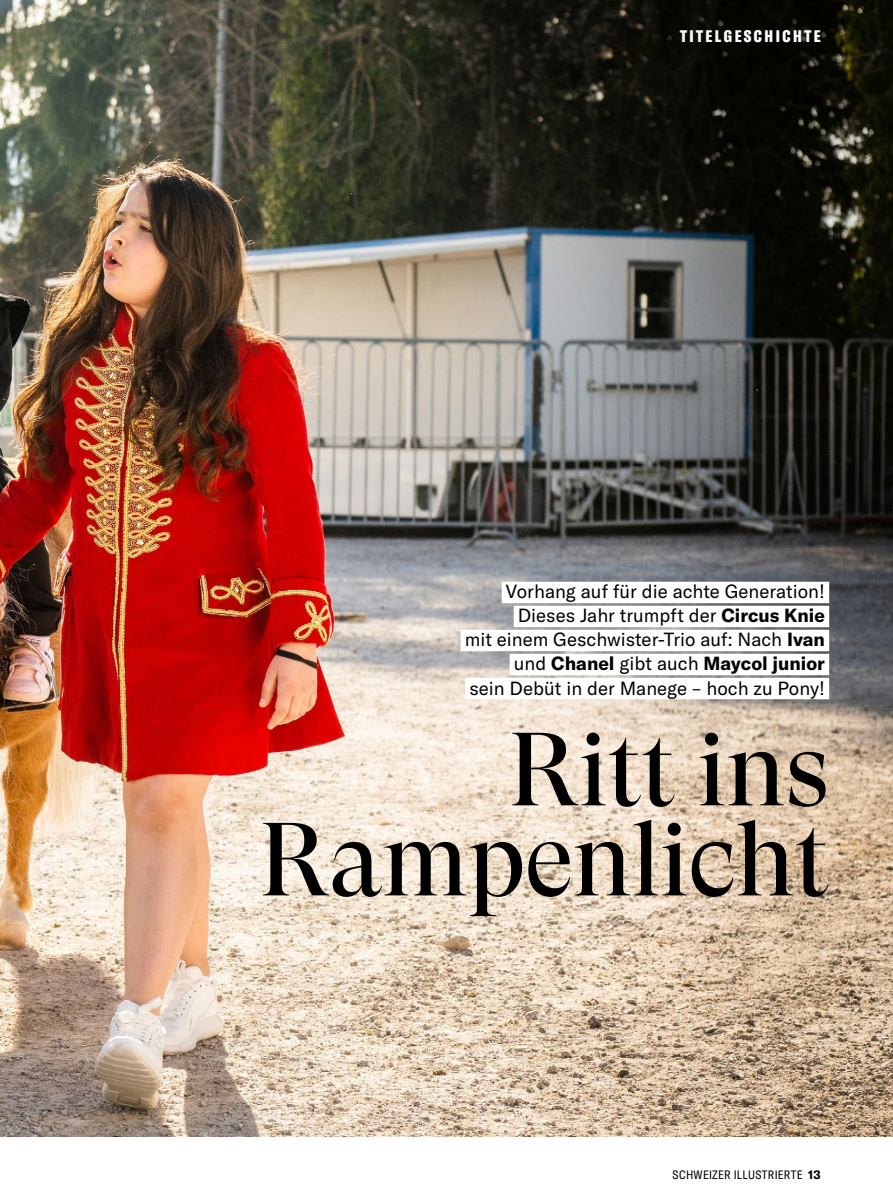
<style>
.page{position:relative;width:893px;height:1200px;background:#fff}
.page>*{position:absolute;margin:0;border:0;box-sizing:border-box;transform-origin:0 0}
._202_Tit_GTSupDis_70{font:103.5px/90px "GT Super Display";letter-spacing:-.005em;color:#000;text-align:right}
._300_Lead_GTAm_mit_L{font:18.75px "GT America";color:#000}
._300_Lead_GTAm_mit_L-2{font:700 18.75px "GT America";color:#000}
._105_Rubriktitel_GTA{font:900 extra-condensed 16.5px "GT America";letter-spacing:.15em;color:#fff}
.t1{font:condensed 12px "GT America";letter-spacing:.02em;color:#000}
.s1{font-weight:700}
.s2{font-weight:400}
.s3{font-weight:700;font-stretch:normal}
</style>
<div class="page">
<img style="left:0;top:0;width:893px;height:1135px">
<div style="left:502px;top:581px;width:327px;height:22px;background:#fff"></div>
<div style="left:514px;top:605px;width:315px;height:22px;background:#fff"></div>
<div style="left:461px;top:629px;width:368px;height:22px;background:#fff"></div>
<div style="left:510px;top:653px;width:319px;height:22px;background:#fff"></div>
<div style="left:465px;top:677px;width:364px;height:22px;background:#fff"></div>
<p class="_105_Rubriktitel_GTA" style="left:680px;top:26px;width:142px">TITELGESCHICHTE</p>
<p class="_300_Lead_GTAm_mit_L" style="left:506px;top:580px;width:321px">Vorhang auf für die achte Generation!</p>
<p class="_300_Lead_GTAm_mit_L" style="left:518px;top:604px;width:309px">Dieses Jahr trumpft der <span class="s1">Circus Knie</span></p>
<p class="_300_Lead_GTAm_mit_L" style="left:465px;top:628px;width:362px">mit einem Geschwister-Trio auf: Nach <span class="s1">Ivan</span></p>
<p class="_300_Lead_GTAm_mit_L-2" style="left:514px;top:652px;width:313px"><span class="s2">und</span> Chanel <span class="s2">gibt auch</span> Maycol junior</p>
<p class="_300_Lead_GTAm_mit_L" style="left:469px;top:676px;width:357px">sein Debüt in der Manege – hoch zu Pony!</p>
<p class="_202_Tit_GTSupDis_70" style="left:260px;top:727px;width:571px">Ritt ins<br>Rampenlicht</p>
<p class="t1" style="left:673px;top:1167px;width:150px">SCHWEIZER ILLUSTRIERTE <span class="s3">13</span></p>
</div>
